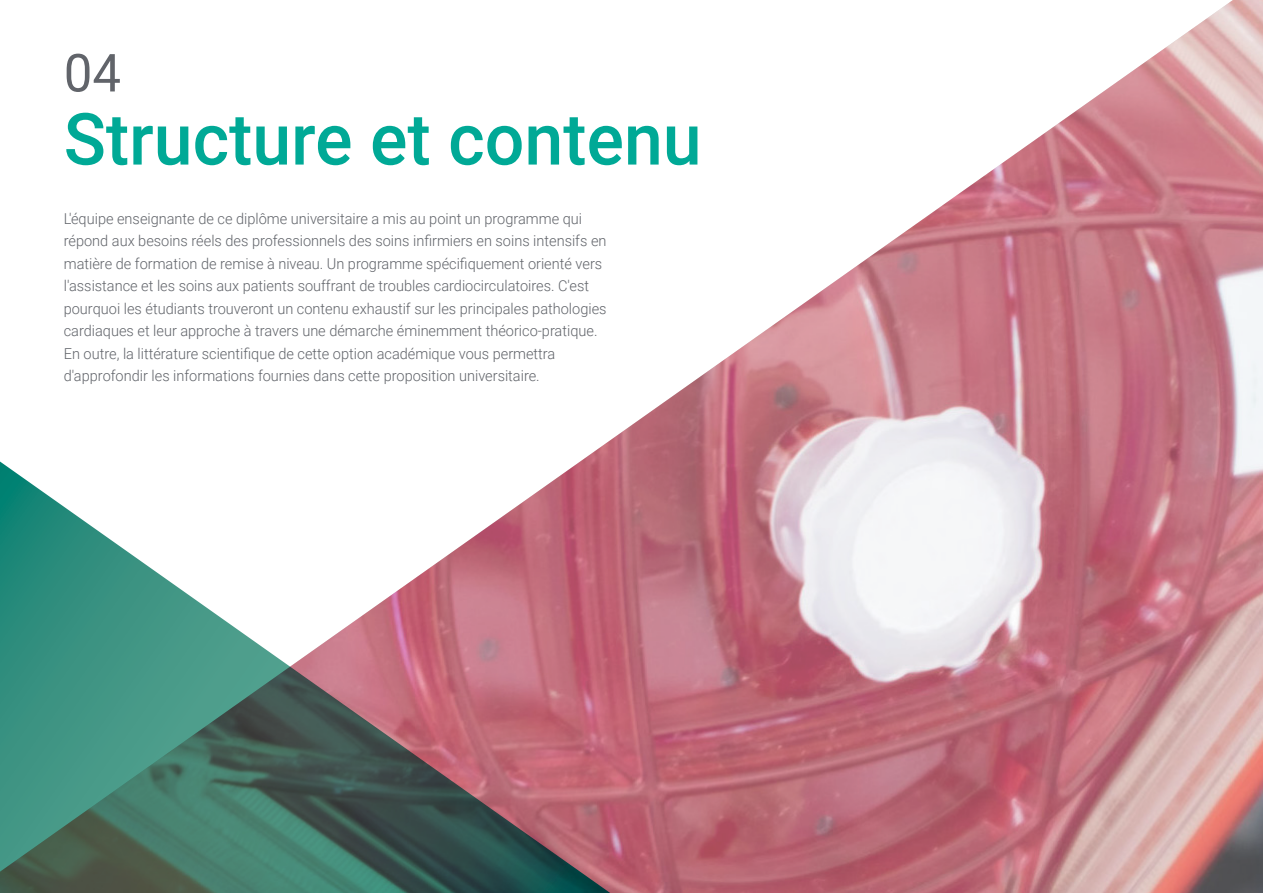
<style>
.page{position:relative;width:1263px;height:893px;background:#fff}
.page>*{position:absolute;margin:0;border:0;box-sizing:border-box;transform-origin:0 0}
.t1{font:500 72px "Roboto";color:#00a996}
.t2{font:52.5px "Roboto";color:#61646a}
.t3{font:300 15px/22.5px "Roboto";color:#61646a}
</style>
<div class="page">
<img style="left:602px;top:0;width:661px;height:893px">
<svg style="left:0;top:446px;width:640px;height:447px"></svg>
<h2 class="t2" style="left:64px;top:36px;width:59px">04</h2>
<h1 class="t1" style="left:64px;top:89px;width:639px">Structure et contenu</h1>
<p class="t3" style="left:64px;top:207px;width:544px">L'équipe enseignante de ce diplôme universitaire a mis au point un programme qui répond aux besoins réels des professionnels des soins infirmiers en soins intensifs en matière de formation de remise à niveau. Un programme spécifiquement orienté vers l'assistance et les soins aux patients souffrant de troubles cardiocirculatoires. C'est pourquoi les étudiants trouveront un contenu exhaustif sur les principales pathologies cardiaques et leur approche à travers une démarche éminemment théorico-pratique.<br>En outre, la littérature scientifique de cette option académique vous permettra d'approfondir les informations fournies dans cette proposition universitaire.</p>
</div>
